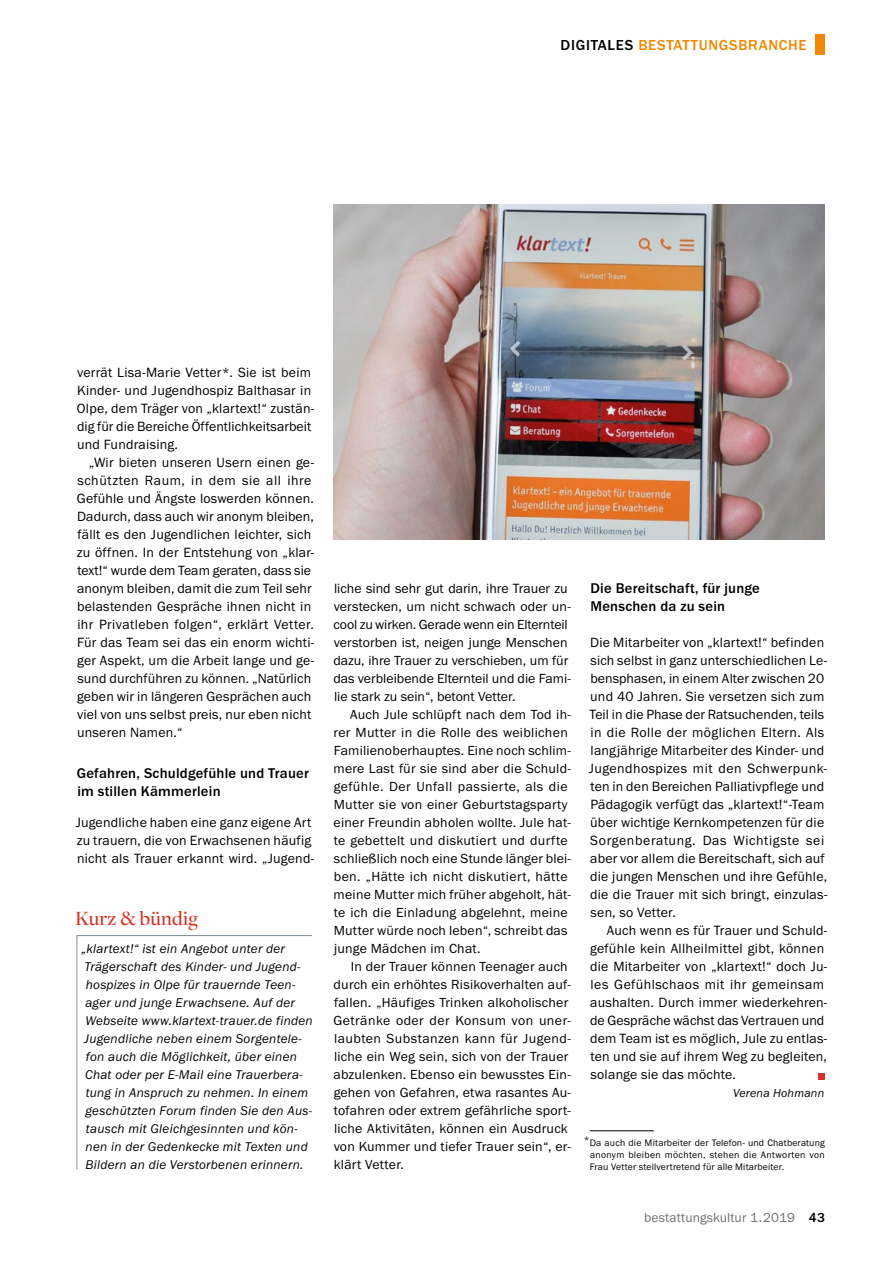
<style>
.page{position:relative;width:893px;height:1263px;background:#fff}
.page>*{position:absolute;margin:0;border:0;box-sizing:border-box;transform-origin:0 0}
.t1{font:500 21px "Freight Disp Pro";letter-spacing:.015em;color:#d73224}
.t2{font:500 15px "Franklin Gothic URW";letter-spacing:.045em;color:#f18700}
.t3{font:500 14.7px/18px "Franklin Gothic URW";letter-spacing:.015em;color:#000}
.t4{font:13.8px/18px "Franklin Gothic URW Boo";letter-spacing:.015em;color:#000}
.t5{font:13.65px/18px "Franklin Gothic URW Boo";letter-spacing:.015em;color:#000}
.t6{font:13.5px "Franklin Gothic URW Boo";letter-spacing:.01em;color:#6f6f6e}
.t7{font:13.2px/18px "Franklin Gothic URW Boo Ita";letter-spacing:.02em;color:#000}
.t8{font:12px "Franklin Gothic URW Boo Ita";letter-spacing:.015em;color:#000}
.t9{font:9.75px/12px "Franklin Gothic URW Boo";letter-spacing:.015em;color:#000;text-align:justify}
.s1{color:#000}
.s2{font-family:"Franklin Gothic URW";font-weight:500;color:#000}
</style>
<div class="page">
<svg style="left:76px;top:935px;width:236px;height:235px"></svg>
<img style="left:333px;top:204px;width:492px;height:335px">
<div style="left:818px;top:1072px;width:7px;height:7px;background:#d73224"></div>
<div style="left:815px;top:34px;width:10px;height:21px;background:#f18700"></div>
<hr style="left:590px;top:1130px;width:64px;height:1px;background:#000">
<p class="t2" style="left:561px;top:35px;width:247px"><span class="s1">DIGITALES</span> BESTATTUNGSBRANCHE</p>
<p class="t4" style="left:77px;top:363px;width:239px">verrät Lisa-Marie Vetter*. Sie ist beim Kinder- und Jugendhospiz Balthasar in Olpe, dem Träger von „klartext!“ zustän&shy;dig für die Bereiche Öffentlichkeitsarbeit und Fundraising.</p>
<p class="t4" style="left:77px;top:453px;width:239px;text-indent:12px">„Wir bieten unseren Usern einen ge&shy;schützten Raum, in dem sie all ihre Gefühle und Ängste loswerden können.<br>Dadurch, dass auch wir anonym bleiben, fällt es den Jugendlichen leichter, sich zu öffnen. In der Entstehung von „klar&shy;text!“ wurde dem Team geraten, dass sie anonym bleiben, damit die zum Teil sehr belastenden Gespräche ihnen nicht in ihr Privatleben folgen“, erklärt Vetter.<br>Für das Team sei das ein enorm wichti&shy;ger Aspekt, um die Arbeit lange und ge&shy;sund durchführen zu können. „Natürlich geben wir in längeren Gesprächen auch viel von uns selbst preis, nur eben nicht unseren Namen.“</p>
<p class="t3" style="left:77px;top:764px;width:234px">Gefahren, Schuldgefühle und Trauer im stillen Kämmerlein</p>
<p class="t4" style="left:76px;top:813px;width:240px">Jugendliche haben eine ganz eigene Art zu trauern, die von Erwachsenen häufig nicht als Trauer erkannt wird. „Jugend-</p>
<h1 class="t1" style="left:75px;top:904px;width:124px">Kurz &amp; bündig</h1>
<p class="t7" style="left:81px;top:940px;width:233px">„klartext!“ ist ein Angebot unter der Trägerschaft des Kinder- und Jugend&shy;hospizes in Olpe für trauernde Teen&shy;ager und junge Erwachsene. Auf der Webseite www.klartext-trauer.de finden Jugendliche neben einem Sorgentele&shy;fon auch die Möglichkeit, über einen Chat oder per E-Mail eine Trauerbera&shy;tung in Anspruch zu nehmen. In einem geschützten Forum finden Sie den Aus&shy;tausch mit Gleichgesinnten und kön&shy;nen in der Gedenkecke mit Texten und Bildern an die Verstorbenen erinnern.</p>
<p class="t4" style="left:334px;top:579px;width:235px">liche sind sehr gut darin, ihre Trauer zu</p>
<p class="t5" style="left:334px;top:597px;width:239px">verstecken, um nicht schwach oder un&shy;cool zu wirken. Gerade wenn ein Elternteil verstorben ist, neigen junge Menschen dazu, ihre Trauer zu verschieben, um für das verbleibende Elternteil und die Fami&shy;lie stark zu sein“, betont Vetter.</p>
<p class="t5" style="left:334px;top:705px;width:239px;text-indent:17px">Auch Jule schlüpft nach dem Tod ih&shy;rer Mutter in die Rolle des weiblichen Familienoberhauptes. Eine noch schlim&shy;mere Last für sie sind aber die Schuld&shy;gefühle. Der Unfall passierte, als die Mutter sie von einer Geburtstagsparty einer Freundin abholen wollte. Jule hat&shy;te gebettelt und diskutiert und durfte schließlich noch eine Stunde länger blei&shy;ben. „Hätte ich nicht diskutiert, hätte meine Mutter mich früher abgeholt, hät&shy;te ich die Einladung abgelehnt, meine Mutter würde noch leben“, schreibt das junge Mädchen im Chat.</p>
<p class="t5" style="left:333px;top:957px;width:239px;text-indent:17px">In der Trauer können Teenager auch durch ein erhöhtes Risikoverhalten auf&shy;fallen. „Häufiges Trinken alkoholischer Getränke oder der Konsum von uner&shy;laubten Substanzen kann für Jugend&shy;liche ein Weg sein, sich von der Trauer abzulenken. Ebenso ein bewusstes Ein&shy;gehen von Gefahren, etwa rasantes Au&shy;tofahren oder extrem gefährliche sport&shy;liche Aktivitäten, können ein Ausdruck von Kummer und tiefer Trauer sein“, er&shy;klärt Vetter.</p>
<p class="t3" style="left:590px;top:579px;width:171px">Die Bereitschaft, für junge<br>Menschen da zu sein</p>
<p class="t4" style="left:589px;top:633px;width:240px">Die Mitarbeiter von „klartext!“ befinden sich selbst in ganz unterschiedlichen Le&shy;bensphasen, in einem Alter zwischen 20 und 40 Jahren. Sie versetzen sich zum Teil in die Phase der Ratsuchenden, teils in die Rolle der möglichen Eltern. Als langjährige Mitarbeiter des Kinder- und Jugendhospizes mit den Schwerpunk&shy;ten in den Bereichen Palliativpflege und Pädagogik verfügt das „klartext!“-Team über wichtige Kernkompetenzen für die Sorgenberatung. Das Wichtigste sei aber vor allem die Bereitschaft, sich auf die jungen Menschen und ihre Gefühle, die die Trauer mit sich bringt, einzulas&shy;sen, so Vetter.</p>
<p class="t4" style="left:590px;top:921px;width:239px;text-indent:17px">Auch wenn es für Trauer und Schuld&shy;gefühle kein Allheilmittel gibt, können die Mitarbeiter von „klartext!“ doch Ju&shy;les Gefühlschaos mit ihr gemeinsam aushalten. Durch immer wiederkehren&shy;de Gespräche wächst das Vertrauen und dem Team ist es möglich, Jule zu entlas&shy;ten und sie auf ihrem Weg zu begleiten, solange sie das möchte.</p>
<p class="t8" style="left:733px;top:1086px;width:93px">Verena Hohmann</p>
<p class="t9" style="left:584px;top:1133px;width:7px">*</p>
<p class="t9" style="left:590px;top:1136px;width:236px">Da auch die Mitarbeiter der Telefon- und Chatberatung anonym bleiben möchten, stehen die Antworten von Frau Vetter stellvertretend für alle Mitarbeiter.</p>
<p class="t6" style="left:644px;top:1209px;width:182px">bestattungskultur 1.2019 <span class="s2">43</span></p>
</div>
